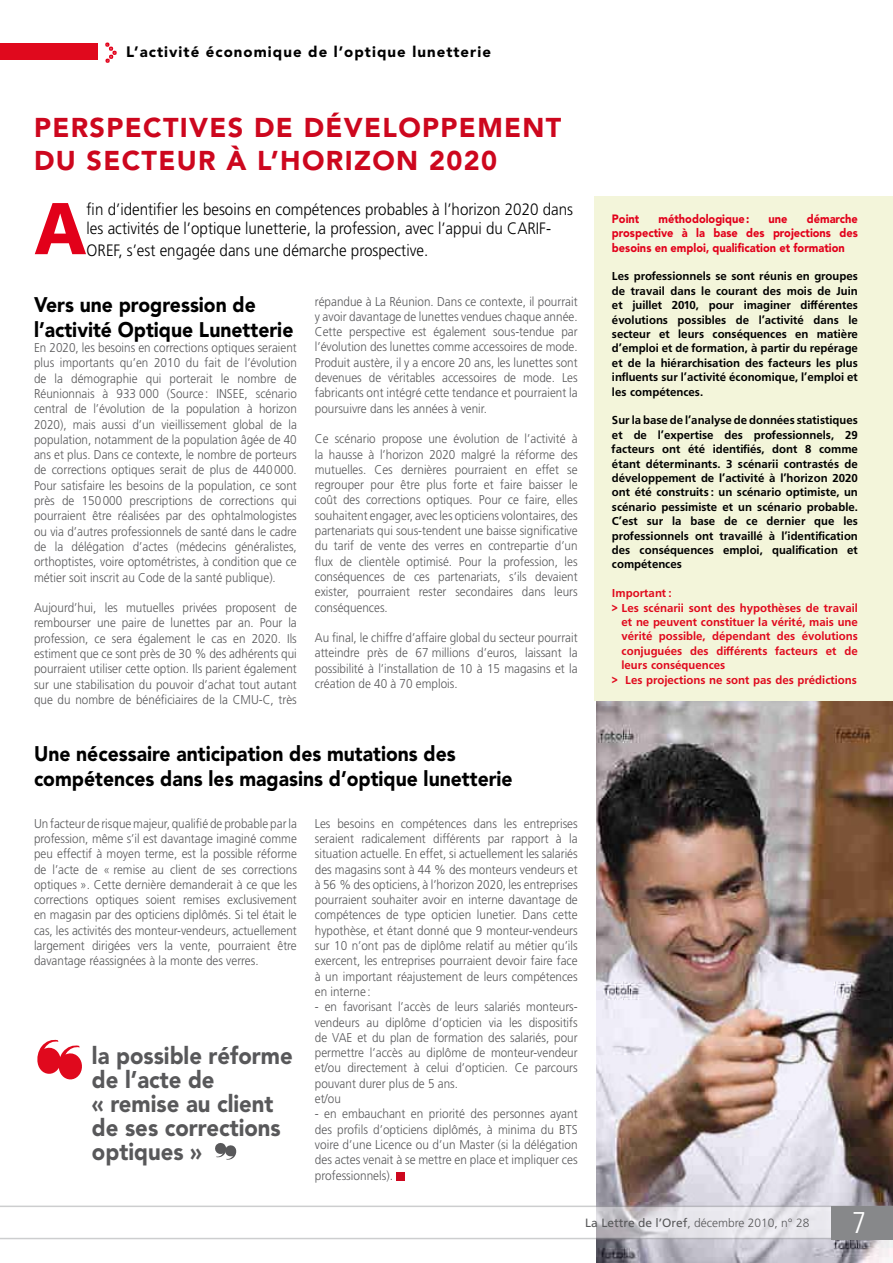
<style>
.page{position:relative;width:893px;height:1263px;background:#fff}
.page>*{position:absolute;margin:0;border:0;box-sizing:border-box;transform-origin:0 0}
.t1{font:900 73.2px "Frutiger";color:#e2001a;scale:.92 1}
.t2{font:300 condensed 30px "Frutiger";color:#fff}
.t3{font:900 27px/32.4px "Avenir";letter-spacing:.05em;color:#cd071e}
.t4{font:900 24px/24px "Avenir";color:#58585a;scale:.92 1}
.t5{font:900 21px/25.2px "Avenir";color:#000;scale:.92 1}
.t6{font:300 16.5px/19.8px "Frutiger";color:#000;scale:.92 1}
.t7{font:900 15px "Avenir";letter-spacing:.07em;color:#000}
.t8{font:300 12.75px/15.3px "Frutiger";color:#58585a;text-align:justify;scale:.92 1}
.t9{font:300 12.75px/15.6px "Frutiger";color:#58585a;text-align:justify;scale:.93 1}
.t10{font:12px/14.4px "Frutiger Bold FO";color:#000;text-align:justify}
.t11{font:12px "Frutiger Bold FO";color:#e0091d}
.t12{font:900 12px/14.4px "Avenir";color:#e2001a;text-align:justify;scale:.92 1}
.t13{font:300 12px "Frutiger";color:#58585a}
.s1{font-size:13.5px}
.s2{font-weight:400}
</style>
<div class="page">
<img style="left:596px;top:701px;width:297px;height:562px">
<svg style="left:0;top:1205px;width:893px;height:34px"></svg>
<div style="left:832px;top:1206px;width:61px;height:33px;background:#87888a"></div>
<div style="left:0;top:44px;width:98px;height:16px;background:#e0091d"></div>
<svg style="left:105px;top:43px;width:12px;height:20px"></svg>
<div style="left:595px;top:197px;width:298px;height:504px;background:#f3f5da"></div>
<div style="left:397px;top:1172px;width:8px;height:8px;background:#cd071e"></div>
<svg style="left:37px;top:1039px;width:45px;height:41px"></svg>
<svg style="left:215px;top:1143px;width:22px;height:17px"></svg>
<p class="t7" style="left:126px;top:43px;width:366px">L’activité économique de l’optique lunetterie</p>
<h3 class="t3" style="left:34px;top:111px;width:529px">Perspectives de développement du secteu r à l’horizon 2020</h3>
<h1 class="t1" style="left:34px;top:184px;width:58px">A</h1>
<p class="t6" style="left:87px;top:199px;width:530px">fin d’identifier les besoins en compétences probables à l’horizon 2020 dans les activités de l’optique lunetterie, la profession, avec l’appui du CARIF-</p>
<p class="t6" style="left:87px;top:240px;width:373px">OREF, s’est engagée dans une démarche prospective.</p>
<h3 class="t5" style="left:34px;top:291px;width:283px">Vers une progression de l’activité Optique Lunetterie</h3>
<p class="t8" style="left:34px;top:340px;width:287px">En 2020, les besoins en corrections optiques seraient plus importants qu’en 2010 du fait de l’évolution de la démographie qui porterait le nombre de Réunionnais à 933 000 (Source: INSEE, scénario central de l’évolution de la population à horizon 2020), mais aussi d’un vieillissement global de la population, notamment de la population âgée de 40 ans et plus. Dans ce contexte, le nombre de porteurs de corrections optiques serait de plus de 440000.<br>Pour satisfaire les besoins de la population, ce sont près de 150000 prescriptions de corrections qui pourraient être réalisées par des ophtalmologistes ou via d’autres professionnels de santé dans le cadre de la délégation d’actes (médecins généralistes, orthoptistes, voire optométristes, à condition que ce métier soit inscrit au Code de la santé publique).</p>
<p class="t8" style="left:34px;top:600px;width:287px">Aujourd’hui, les mutuelles privées proposent de rembourser une paire de lunettes par an. Pour la profession, ce sera également le cas en 2020. Ils estiment que ce sont près de 30 % des adhérents qui pourraient utiliser cette option. Ils parient également sur une stabilisation du pouvoir d’achat tout autant que du nombre de bénéficiaires de la CMU-C, très</p>
<p class="t8" style="left:315px;top:293px;width:287px">répandue à La Réunion. Dans ce contexte, il pourrait y avoir davantage de lunettes vendues chaque année.<br>Cette perspective est également sous-tendue par l’évolution des lunettes comme accessoires de mode.<br>Produit austère, il y a encore 20 ans, les lunettes sont devenues de véritables accessoires de mode. Les fabricants ont intégré cette tendance et pourraient la poursuivre dans les années à venir.</p>
<p class="t8" style="left:315px;top:431px;width:287px">Ce scénario propose une évolution de l’activité à la hausse à l’horizon 2020 malgré la réforme des mutuelles. Ces dernières pourraient en effet se regrouper pour être plus forte et faire baisser le coût des corrections optiques. Pour ce faire, elles souhaitent engager, avec les opticiens volontaires, des partenariats qui sous-tendent une baisse significative du tarif de vente des verres en contrepartie d’un flux de clientèle optimisé. Pour la profession, les conséquences de ces partenariats, s’ils devaient exister, pourraient rester secondaires dans leurs conséquences.</p>
<p class="t8" style="left:315px;top:630px;width:287px">Au final, le chiffre d’affaire global du secteur pourrait atteindre près de 67 millions d’euros, laissant la possibilité à l’installation de 10 à 15 magasins et la création de 40 à 70 emplois.</p>
<p class="t12" style="left:612px;top:211px;width:269px;text-indent:195px">démarche prospective à la base des projections des besoins en emploi, qualification et formation</p>
<p class="t10" style="left:612px;top:269px;width:247px">Les professionnels se sont réunis en groupes de travail dans le courant des mois de Juin et juillet 2010, pour imaginer différentes évolutions possibles de l’activité dans le secteur et leurs conséquences en matière d’emploi et de formation, à partir du repérage et de la hiérarchisation des facteurs les plus influents sur l’activité économique, l’emploi et les compétences.</p>
<p class="t10" style="left:612px;top:413px;width:247px">Sur la base de l’analyse de données statistiques et de l’expertise des professionnels, 29 facteurs ont été identifiés, dont 8 comme étant déterminants. 3 scénarii contrastés de développement de l’activité à l’horizon 2020 ont été construits : un scénario optimiste, un scénario pessimiste et un scénario probable.<br>C’est sur la base de ce dernier que les professionnels ont travaillé à l’identification des conséquences emploi, qualification et compétences</p>
<p class="t11" style="left:612px;top:586px;width:61px">Important:</p>
<p class="t11" style="left:612px;top:601px;width:247px">&gt; Les scénarii sont des hypothèses de travail</p>
<p class="t11" style="left:622px;top:615px;width:238px">et ne peuvent constituer la vérité, mais une</p>
<p class="t11" style="left:622px;top:629px;width:238px">vérité possible, dépendant des évolutions</p>
<p class="t11" style="left:622px;top:644px;width:238px">conjuguées des différents facteurs et de</p>
<p class="t11" style="left:622px;top:658px;width:105px">leurs conséquences</p>
<p class="t11" style="left:612px;top:673px;width:246px">&gt; Les projections ne sont pas des prédictions</p>
<p class="t12" style="left:612px;top:211px;width:31px">Point</p>
<p class="t12" style="left:658px;top:211px;width:100px">méthodologique:</p>
<p class="t12" style="left:769px;top:211px;width:22px">une</p>
<h3 class="t5" style="left:34px;top:741px;width:522px">Une nécessaire anticipation des mutations des compétences dans les magasins d’optique lunetterie</h3>
<p class="t8" style="left:34px;top:815px;width:287px">Un facteur de risque majeur, qualifié de probable par la profession, même s’il est davantage imaginé comme peu effectif à moyen terme, est la possible réforme de l’acte de « remise au client de ses corrections optiques ». Cette dernière demanderait à ce que les corrections optiques soient remises exclusivement en magasin par des opticiens diplômés. Si tel était le cas, les activités des monteur-vendeurs, actuellement largement dirigées vers la vente, pourraient être davantage réassignées à la monte des verres.</p>
<p class="t8" style="left:315px;top:815px;width:287px">Les besoins en compétences dans les entreprises seraient radicalement différents par rapport à la situation actuelle. En effet, si actuellement les salariés des magasins sont à 44 % des monteurs vendeurs et à 56 % des opticiens, à l’horizon 2020, les entreprises pourraient souhaiter avoir en interne davantage de compétences de type opticien lunetier. Dans cette hypothèse, et étant donné que 9 monteur-vendeurs sur 10 n’ont pas de diplôme relatif au métier qu’ils exercent, les entreprises pourraient devoir faire face à un important réajustement de leurs compétences en interne:</p>
<p class="t8" style="left:315px;top:999px;width:287px;text-align:left">- en favorisant l’accès de leurs salariés monteurs&shy;vendeurs au diplôme d’opticien via les dispositifs de VAE et du plan de formation des salariés, pour permettre l’accès au diplôme de monteur-vendeur et/ou directement à celui d’opticien. Ce parcours pouvant durer plus de 5 ans.<br>et/ou</p>
<p class="t9" style="left:315px;top:1106px;width:284px">- en embauchant en priorité des personnes ayant des profils d’opticiens diplômés, à minima du BTS voire d’une Licence ou d’un Master (si la délégation des actes venait à se mettre en place et impliquer ces professionnels)<span class="s1">.</span></p>
<h3 class="t4" style="left:92px;top:1043px;width:220px">la possible réforme de l’acte de<br>« remise au client de ses corrections optiques »</h3>
<p class="t13" style="left:585px;top:1216px;width:226px"><span class="s2">La Lettre de l’Oref</span>, décembre 2010, n° 28</p>
<h2 class="t2" style="left:852px;top:1206px;width:16px">7</h2>
</div>
